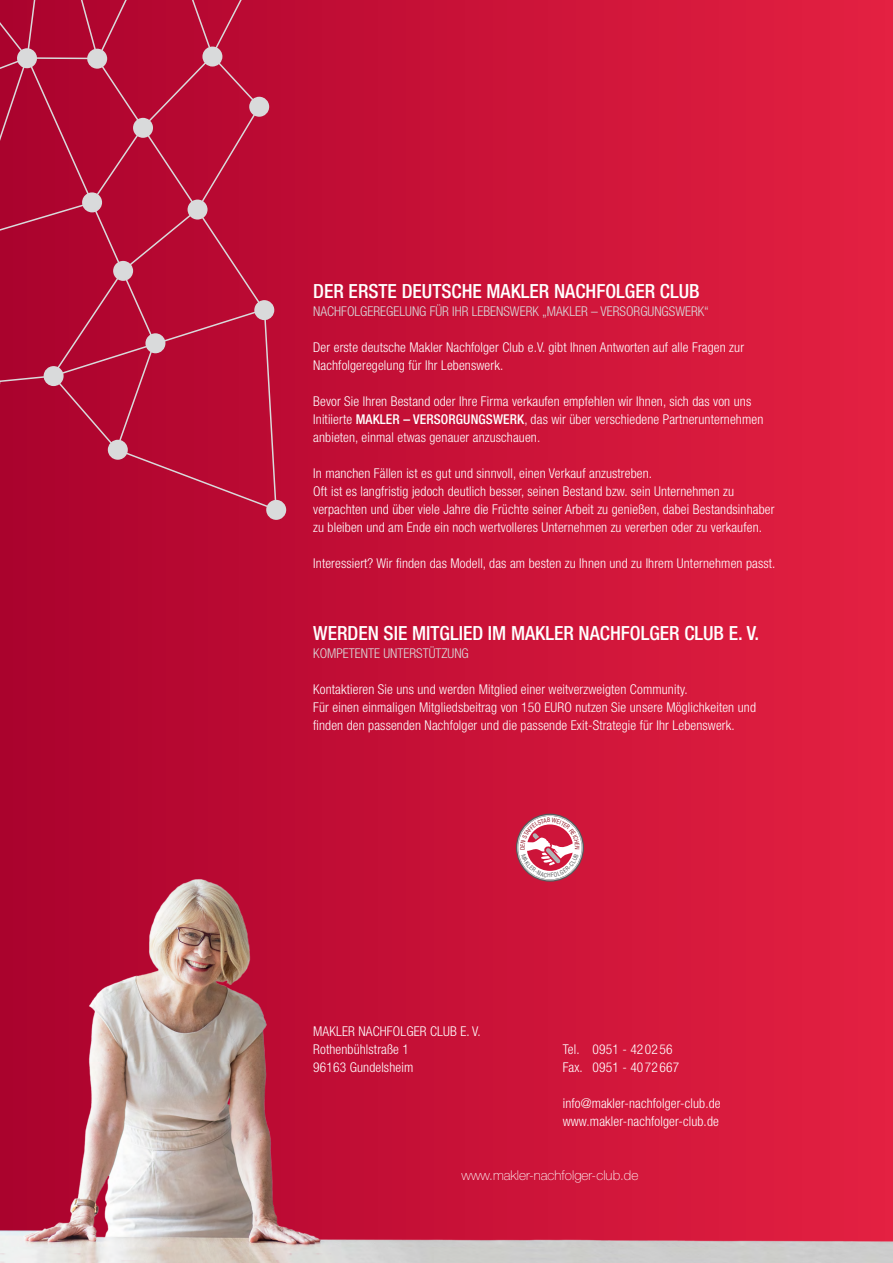
<style>
.page{position:relative;width:893px;height:1263px;background:#fff}
.page>*{position:absolute;margin:0;border:0;box-sizing:border-box;transform-origin:0 0}
.t1{font:500 condensed 19.5px "Helvetica Neue LT Std";color:#fff}
.t2{font:300 condensed 13.5px/18px "Helvetica Neue LT Std";letter-spacing:.01em;color:#fff}
.t3{font:300 condensed 13.5px "Helvetica Neue LT Std";color:#d9dadb}
.t4{font:100 13.5px "Helvetica Neue LT Std";color:#fff}
.s1{font-weight:500}
</style>
<div class="page">
<div style="left:0;top:0;width:893px;height:1263px;background:linear-gradient(to right,#aa022d,#e42041)"></div>
<img style="left:0;top:878px;width:893px;height:385px">
<svg style="left:0;top:0;width:313px;height:520px;background:#b61138"></svg>
<svg style="left:516px;top:814px;width:68px;height:68px"></svg>
<p class="t1" style="left:313px;top:279px;width:388px">DER ERSTE DEUTSCHE MAKLER NACHFOLGER CLUB</p>
<p class="t3" style="left:313px;top:303px;width:397px">NACHFOLGEREGELUNG FÜR IHR LEBENSWERK „MAKLER – VERSORGUNGSWERK“</p>
<p class="t2" style="left:313px;top:338px;width:432px">Der erste deutsche Makler Nachfolger Club e.V. gibt Ihnen Antworten auf alle Fragen zur</p>
<p class="t2" style="left:313px;top:356px;width:191px">Nachfolgeregelung für Ihr Lebenswerk.</p>
<p class="t2" style="left:313px;top:392px;width:439px">Bevor Sie Ihren Bestand oder Ihre Firma verkaufen empfehlen wir Ihnen, sich das von uns</p>
<p class="t2" style="left:313px;top:410px;width:452px">Initiierte <span class="s1">MAKLER – VERSORGUNGSWERK</span>, das wir über verschiedene Partnerunternehmen anbieten, einmal etwas genauer anzuschauen.</p>
<p class="t2" style="left:313px;top:464px;width:340px">In manchen Fällen ist es gut und sinnvoll, einen Verkauf anzustreben.</p>
<p class="t2" style="left:313px;top:482px;width:422px">Oft ist es langfristig jedoch deutlich besser, seinen Bestand bzw. sein Unternehmen zu</p>
<p class="t2" style="left:313px;top:500px;width:463px">verpachten und über viele Jahre die Früchte seiner Arbeit zu genießen, dabei Bestandsinhaber zu bleiben und am Ende ein noch wertvolleres Unternehmen zu vererben oder zu verkaufen.</p>
<p class="t2" style="left:313px;top:554px;width:464px">Interessiert? Wir finden das Modell, das am besten zu Ihnen und zu Ihrem Unternehmen passt.</p>
<p class="t1" style="left:313px;top:621px;width:447px">WERDEN SIE MITGLIED IM MAKLER NACHFOLGER CLUB E. V.</p>
<p class="t3" style="left:313px;top:645px;width:157px">KOMPETENTE UNTERSTÜTZUNG</p>
<p class="t2" style="left:313px;top:680px;width:376px">Kontaktieren Sie uns und werden Mitglied einer weitverzweigten Community.</p>
<p class="t2" style="left:313px;top:698px;width:444px">Für einen einmaligen Mitgliedsbeitrag von 150 EURO nutzen Sie unsere Möglichkeiten und finden den passenden Nachfolger und die passende Exit-Strategie für Ihr Lebenswerk.</p>
<p class="t2" style="left:313px;top:1022px;width:169px">MAKLER NACHFOLGER CLUB E. V.</p>
<p class="t2" style="left:313px;top:1040px;width:97px">Rothenbühlstraße 1</p>
<p class="t2" style="left:313px;top:1058px;width:102px">96163 Gundelsheim</p>
<p class="t2" style="left:563px;top:1040px;width:111px">Tel. 0951 - 420256</p>
<p class="t2" style="left:563px;top:1058px;width:118px">Fax. 0951 - 4072667</p>
<p class="t2" style="left:563px;top:1094px;width:159px">info@makler-nachfolger-club.de</p>
<p class="t2" style="left:563px;top:1112px;width:158px">www.makler-nachfolger-club.de</p>
<p class="t4" style="left:461px;top:1167px;width:178px">www.makler-nachfolger-club.de</p>
</div>
